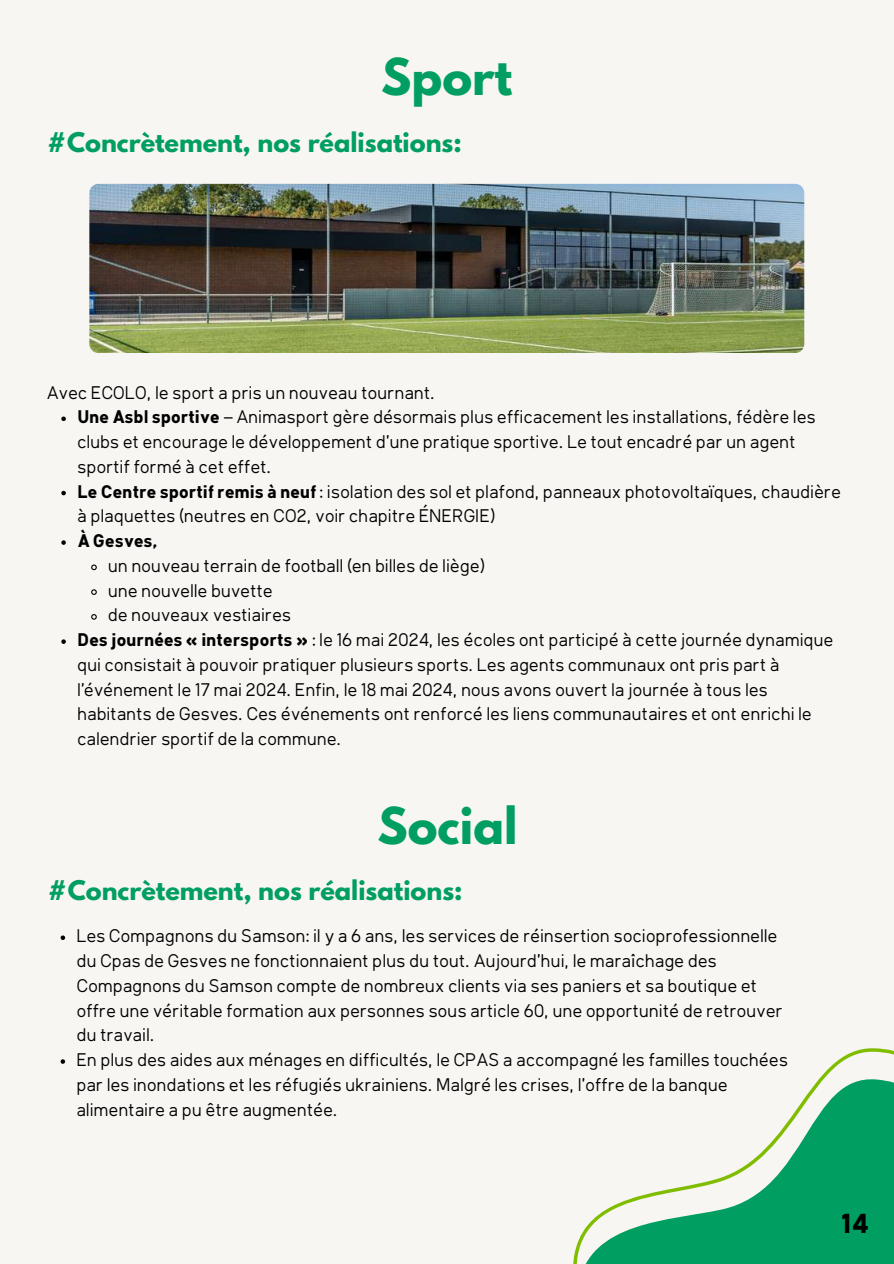
<style>
.page{position:relative;width:894px;height:1264px;background:#fff}
.page>*{position:absolute;margin:0;border:0;box-sizing:border-box;transform-origin:0 0}
.t1{font:700 45px "League Spartan";color:#009e60}
.t2{font:700 27px "Klima";color:#000}
.t3{font:700 24px "League Spartan";color:#009e60}
.t4{font:18px/24.8px "Klima";color:#000}
.t5{font:700 18px "Klima";color:#000}
.s1{font-weight:700}
</style>
<div class="page">
<div style="left:0;top:0;width:893px;height:1263px;background:#f8f6f2"></div>
<svg style="left:573px;top:1048px;width:320px;height:215px"></svg>
<svg style="left:61px;top:416px;width:5px;height:5px"></svg>
<svg style="left:61px;top:491px;width:5px;height:4px"></svg>
<svg style="left:61px;top:540px;width:5px;height:5px"></svg>
<svg style="left:91px;top:564px;width:6px;height:7px"></svg>
<svg style="left:91px;top:589px;width:6px;height:6px"></svg>
<svg style="left:91px;top:614px;width:6px;height:6px"></svg>
<svg style="left:61px;top:639px;width:5px;height:5px"></svg>
<img style="left:89px;top:184px;width:715px;height:168px;border-radius:9px">
<svg style="left:61px;top:935px;width:4px;height:5px"></svg>
<svg style="left:61px;top:1059px;width:4px;height:4px"></svg>
<h1 class="t1" style="left:381px;top:55px;width:132px">Sport</h1>
<h3 class="t3" style="left:47px;top:130px;width:416px">#Concrètement, nos réalisations:</h3>
<p class="t4" style="left:78px;top:381px;width:765px;text-indent:-31px">Avec ECOLO, le sport a pris un nouveau tournant.<br><span class="s1">Une Asbl sportive</span> – Animasport gère désormais plus efficacement les installations, fédère les clubs et encourage le développement d’une pratique sportive. Le tout encadré par un agent sportif formé à cet effet.<br><span class="s1">Le Centre sportif remis à neuf</span> : isolation des sol et plafond, panneaux photovoltaïques, chaudière à plaquettes (neutres en CO2, voir chapitre ÉNERGIE)</p>
<p class="t5" style="left:78px;top:533px;width:82px">À Gesves,</p>
<p class="t4" style="left:109px;top:554px;width:378px">un nouveau terrain de football (en billes de liège)</p>
<p class="t4" style="left:109px;top:579px;width:166px">une nouvelle buvette</p>
<p class="t4" style="left:109px;top:604px;width:185px">de nouveaux vestiaires</p>
<p class="t4" style="left:78px;top:629px;width:757px"><span class="s1">Des journées « intersports »</span> : le 16 mai 2024, les écoles ont participé à cette journée dynamique</p>
<p class="t4" style="left:78px;top:653px;width:703px">qui consistait à pouvoir pratiquer plusieurs sports. Les agents communaux ont pris part à</p>
<p class="t4" style="left:78px;top:678px;width:692px">l'événement le 17 mai 2024. Enfin, le 18 mai 2024, nous avons ouvert la journée à tous les</p>
<p class="t4" style="left:78px;top:703px;width:736px">habitants de Gesves. Ces événements ont renforcé les liens communautaires et ont enrichi le</p>
<p class="t4" style="left:78px;top:728px;width:265px">calendrier sportif de la commune.</p>
<h1 class="t1" style="left:377px;top:803px;width:141px">Social</h1>
<h3 class="t3" style="left:48px;top:878px;width:416px">#Concrètement, nos réalisations:</h3>
<p class="t4" style="left:78px;top:925px;width:712px">Les Compagnons du Samson: il y a 6 ans, les services de réinsertion socioprofessionnelle du Cpas de Gesves ne fonctionnaient plus du tout. Aujourd’hui, le maraîchage des Compagnons du Samson compte de nombreux clients via ses paniers et sa boutique et offre une véritable formation aux personnes sous article 60, une opportunité de retrouver du travail.<br>En plus des aides aux ménages en difficultés, le CPAS a accompagné les familles touchées par les inondations et les réfugiés ukrainiens. Malgré les crises, l’offre de la banque alimentaire a pu être augmentée.</p>
<h2 class="t2" style="left:842px;top:1212px;width:29px">14</h2>
</div>
